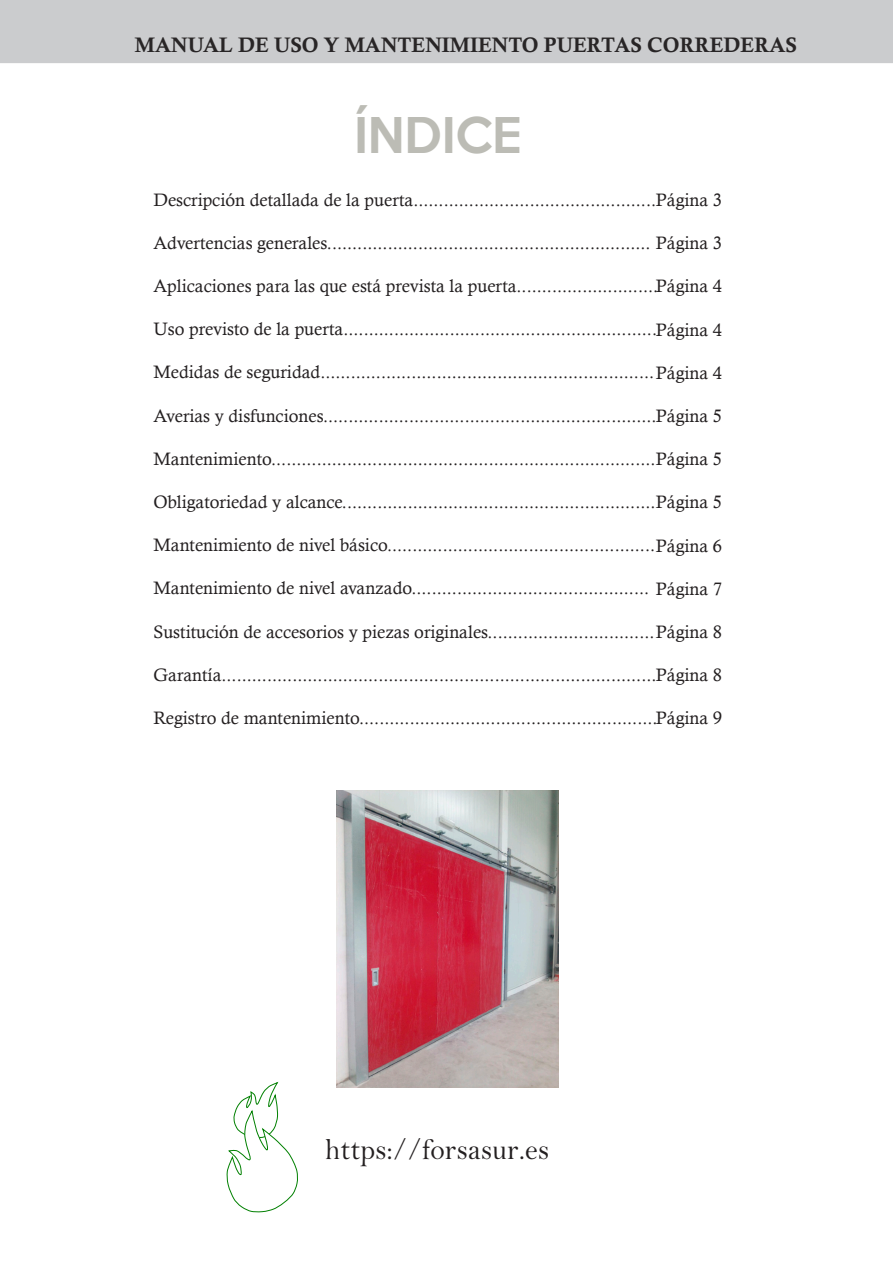
<style>
.page{position:relative;width:893px;height:1263px;background:#fff}
.page>*{position:absolute;margin:0;border:0;box-sizing:border-box;transform-origin:0 0}
.t1{font:500 45px "Keep Calm";color:#bcbcb5}
.t2{font:30px "Bell";letter-spacing:.005em;color:#231f20}
.t3{font:21px "Calis MT Bol";color:#282526}
.t4{font:18px "Calisto";color:#231f20}
</style>
<div class="page">
<svg style="left:226px;top:1083px;width:72px;height:130px"></svg>
<div style="left:0;top:0;width:893px;height:63px;background:#cbccce"></div>
<img style="left:336px;top:791px;width:223px;height:296px">
<p class="t3" style="left:135px;top:33px;width:663px">MANUAL DE USO Y MANTENIMIENTO PUERTAS CORREDERAS</p>
<h1 class="t1" style="left:354px;top:96px;width:169px">ÍNDICE</h1>
<p class="t4" style="left:153px;top:189px;width:570px">Descripción detallada de la puerta................................................Página 3</p>
<p class="t4" style="left:153px;top:232px;width:570px">Advertencias generales................................................................ Página 3</p>
<p class="t4" style="left:153px;top:275px;width:570px">Aplicaciones para las que está prevista la puerta............................Página 4</p>
<p class="t4" style="left:153px;top:319px;width:570px">Uso previsto de la puerta..............................................................Página 4</p>
<p class="t4" style="left:153px;top:362px;width:570px">Medidas de seguridad..................................................................Página 4</p>
<p class="t4" style="left:153px;top:405px;width:570px">Averias y disfunciones..................................................................Página 5</p>
<p class="t4" style="left:153px;top:448px;width:570px">Mantenimiento............................................................................Página 5</p>
<p class="t4" style="left:153px;top:491px;width:570px">Obligatoriedad y alcance..............................................................Página 5</p>
<p class="t4" style="left:153px;top:535px;width:570px">Mantenimiento de nivel básico.....................................................Página 6</p>
<p class="t4" style="left:153px;top:578px;width:570px">Mantenimiento de nivel avanzado............................................... Página 7</p>
<p class="t4" style="left:153px;top:621px;width:570px">Sustitución de accesorios y piezas originales.................................Página 8</p>
<p class="t4" style="left:153px;top:664px;width:570px">Garantía......................................................................................Página 8</p>
<p class="t4" style="left:153px;top:707px;width:570px">Registro de mantenimiento...........................................................Página 9</p>
<h2 class="t2" style="left:325px;top:1134px;width:226px">https://forsasur.es</h2>
</div>
